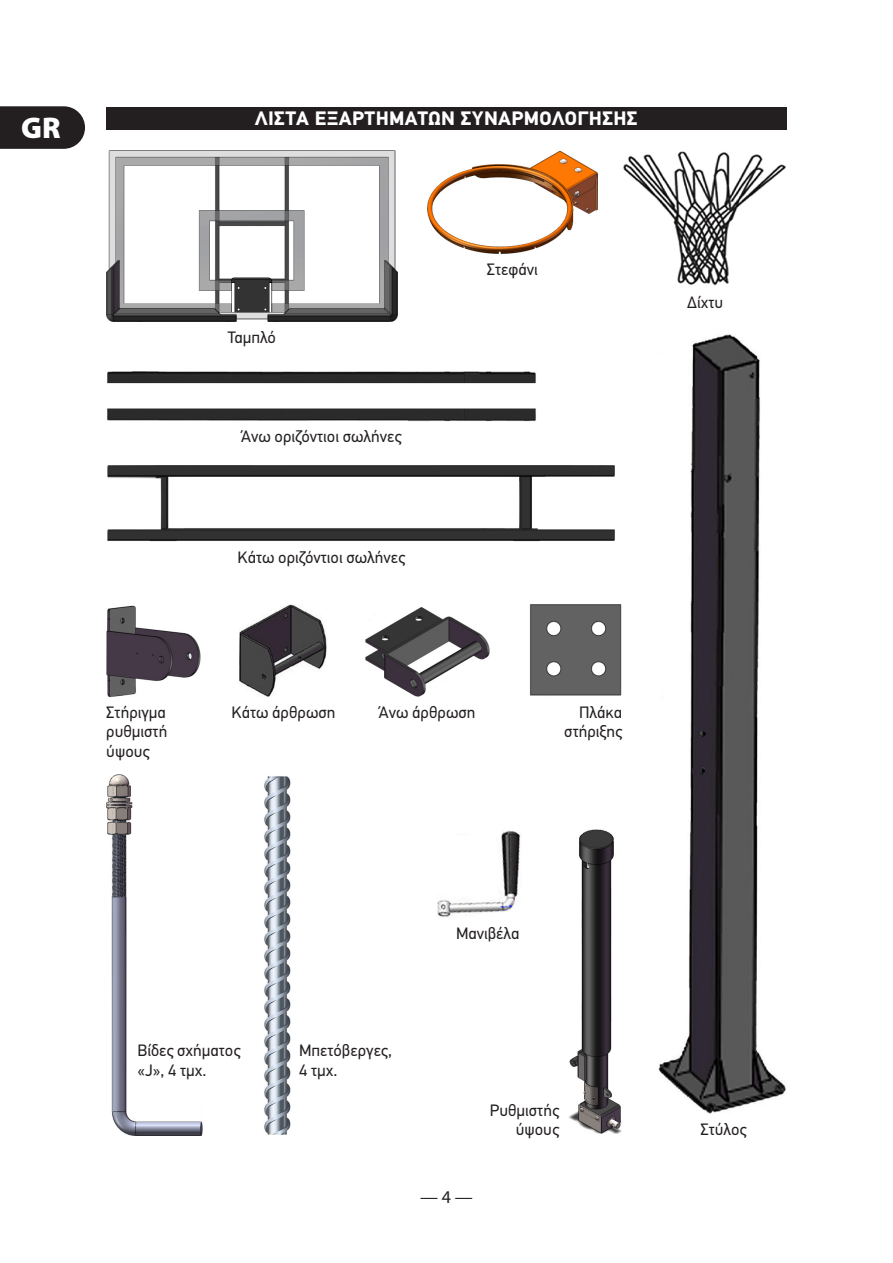
<style>
.page{position:relative;width:893px;height:1263px;background:#fff}
.page>*{position:absolute;margin:0;border:0;box-sizing:border-box;transform-origin:0 0}
.t1{font:900 30px "Myriad Pro";color:#fff}
.t2{font:700 19.5px "PF Din Text Pro";letter-spacing:.02em;color:#fff}
.t3{font:18px "Myriad Pro";color:#231f20}
.t4{font:16.5px/19.5px "PF Din Text Pro";color:#231f20;text-align:right}
</style>
<div class="page">
<svg style="left:0;top:106px;width:85px;height:43px;background:#312d2e"></svg>
<img style="left:106px;top:775px;width:97px;height:360px">
<div style="left:106px;top:107px;width:681px;height:23px;background:#231f20"></div>
<img style="left:659px;top:334px;width:127px;height:780px">
<img style="left:107px;top:371px;width:429px;height:50px">
<img style="left:365px;top:606px;width:125px;height:91px">
<img style="left:623px;top:151px;width:163px;height:135px">
<img style="left:240px;top:605px;width:87px;height:92px">
<img style="left:106px;top:605px;width:95px;height:92px">
<img style="left:106px;top:151px;width:292px;height:171px">
<img style="left:529px;top:605px;width:93px;height:91px">
<img style="left:107px;top:465px;width:508px;height:77px">
<img style="left:569px;top:829px;width:53px;height:305px">
<img style="left:264px;top:776px;width:27px;height:359px">
<img style="left:427px;top:151px;width:170px;height:103px">
<img style="left:437px;top:830px;width:84px;height:87px">
<h1 class="t1" style="left:21px;top:108px;width:41px">GR</h1>
<p class="t2" style="left:255px;top:107px;width:384px">ΛΙΣΤΑ ΕΞΑΡΤΗΜΑΤΩΝ ΣΥΝΑΡΜΟΛΟΓΗΣΗΣ</p>
<p class="t4" style="left:228px;top:328px;width:50px">Ταμπλό</p>
<p class="t4" style="left:241px;top:427px;width:162px">Άνω οριζόντιοι σωλήνες</p>
<p class="t4" style="left:238px;top:547px;width:169px">Κάτω οριζόντιοι σωλήνες</p>
<p class="t4" style="left:487px;top:259px;width:52px">Στεφάνι</p>
<p class="t4" style="left:687px;top:292px;width:38px">Δίχτυ</p>
<p class="t4" style="left:106px;top:702px;width:63px;text-align:justify">Στήριγμα ρυθμιστή ύψους</p>
<p class="t4" style="left:231px;top:702px;width:105px">Κάτω άρθρωση</p>
<p class="t4" style="left:379px;top:703px;width:98px">Άνω άρθρωση</p>
<p class="t4" style="left:564px;top:703px;width:59px">Πλάκα στήριξης</p>
<p class="t4" style="left:456px;top:924px;width:65px">Μανιβέλα</p>
<p class="t4" style="left:138px;top:1041px;width:104px;text-align:left">Βίδες σχήματος «J», 4 τμχ.</p>
<p class="t4" style="left:299px;top:1041px;width:95px;text-align:left">Μπετόβεργες,<br>4 τμχ.</p>
<p class="t4" style="left:490px;top:1101px;width:71px">Ρυθμιστής ύψους</p>
<p class="t3" style="left:420px;top:1186px;width:54px">— 4 —</p>
<p class="t4" style="left:700px;top:1120px;width:48px">Στύλος</p>
</div>
